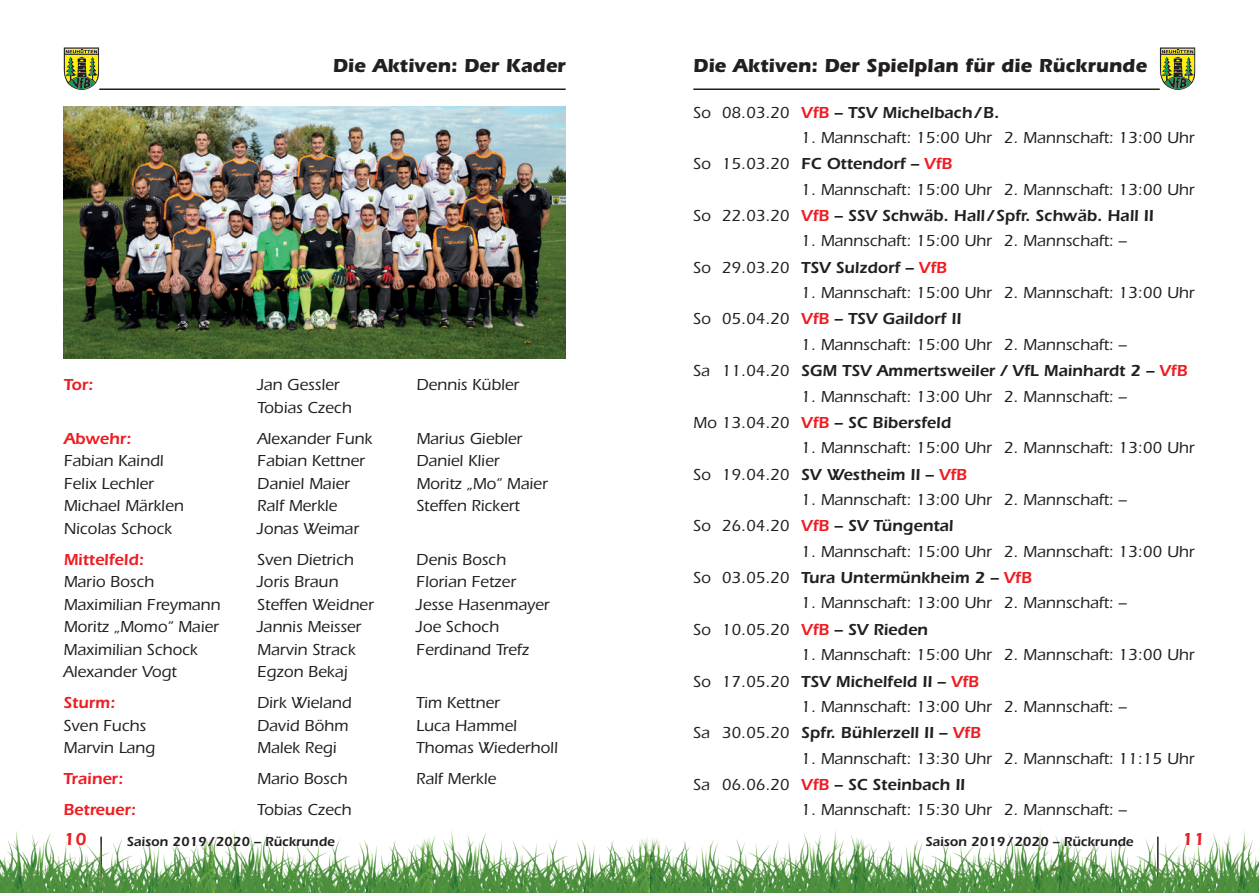
<style>
.page{position:relative;width:1259px;height:893px;background:#fff}
.page>*{position:absolute;margin:0;border:0;box-sizing:border-box;transform-origin:0 0}
.t1{font:700 19.5px "ITC Eras Std";color:#231f20}
.t2{font:600 18px "ITC Eras Std";color:#ee1d23}
.t3{font:500 16.5px/26.4px "ITC Eras Std";color:#231f20}
.t4{font:600 16.5px "ITC Eras Std";color:#ee1d23}
.t5{font:600 16.5px "ITC Eras Std";color:#231f20}
.t6{font:600 13.5px "ITC Eras Std";color:#231f20}
.s1{font-weight:500}
.s2{color:#ee1d23}
.s3{font-weight:600}
.s4{font-weight:600;color:#ee1d23}
</style>
<div class="page">
<img style="left:0;top:831px;width:1259px;height:62px">
<hr style="left:99px;top:88px;width:467px;height:2px;background:#231f20">
<hr style="left:693px;top:88px;width:466px;height:2px;background:#231f20">
<svg style="left:566px;top:831px;width:63px;height:62px"></svg>
<svg style="left:629px;top:831px;width:64px;height:62px"></svg>
<svg style="left:64px;top:47px;width:35px;height:43px;background:#8c9542"></svg>
<svg style="left:1160px;top:47px;width:35px;height:43px;background:#8d9543"></svg>
<img style="left:64px;top:107px;width:502px;height:251px">
<p class="t1" style="left:333px;top:54px;width:234px">Die Aktiven: Der Kader</p>
<p class="t4" style="left:64px;top:375px;width:31px">Tor:</p>
<p class="t3" style="left:257px;top:372px;width:84px">Jan Gessler</p>
<p class="t3" style="left:416px;top:372px;width:104px">Dennis Kübler</p>
<p class="t3" style="left:257px;top:394px;width:96px">Tobias Czech</p>
<p class="t4" style="left:64px;top:429px;width:69px">Abwehr:</p>
<p class="t3" style="left:257px;top:425px;width:116px">Alexander Funk</p>
<p class="t3" style="left:416px;top:425px;width:107px">Marius Giebler</p>
<p class="t3" style="left:64px;top:448px;width:101px">Fabian Kaindl</p>
<p class="t3" style="left:257px;top:448px;width:109px">Fabian Kettner</p>
<p class="t3" style="left:416px;top:448px;width:85px">Daniel Klier</p>
<p class="t3" style="left:64px;top:470px;width:92px">Felix Lechler</p>
<p class="t3" style="left:257px;top:470px;width:94px">Daniel Maier</p>
<p class="t3" style="left:416px;top:470px;width:133px">Moritz „Mo“ Maier</p>
<p class="t3" style="left:64px;top:493px;width:121px">Michael Märklen</p>
<p class="t3" style="left:257px;top:493px;width:82px">Ralf Merkle</p>
<p class="t3" style="left:416px;top:493px;width:105px">Steffen Rickert</p>
<p class="t3" style="left:64px;top:515px;width:110px">Nicolas Schock</p>
<p class="t3" style="left:257px;top:515px;width:103px">Jonas Weimar</p>
<p class="t4" style="left:64px;top:550px;width:82px">Mittelfeld:</p>
<p class="t3" style="left:257px;top:546px;width:98px">Sven Dietrich</p>
<p class="t3" style="left:416px;top:546px;width:91px">Denis Bosch</p>
<p class="t3" style="left:64px;top:569px;width:92px">Mario Bosch</p>
<p class="t3" style="left:257px;top:569px;width:83px">Joris Braun</p>
<p class="t3" style="left:416px;top:569px;width:101px">Florian Fetzer</p>
<p class="t3" style="left:64px;top:591px;width:158px">Maximilian Freymann</p>
<p class="t3" style="left:257px;top:591px;width:118px">Steffen Weidner</p>
<p class="t3" style="left:416px;top:591px;width:135px">Jesse Hasenmayer</p>
<p class="t3" style="left:64px;top:614px;width:157px">Moritz „Momo“ Maier</p>
<p class="t3" style="left:257px;top:614px;width:106px">Jannis Meisser</p>
<p class="t3" style="left:416px;top:614px;width:84px">Joe Schoch</p>
<p class="t3" style="left:64px;top:636px;width:136px">Maximilian Schock</p>
<p class="t3" style="left:257px;top:636px;width:100px">Marvin Strack</p>
<p class="t3" style="left:416px;top:636px;width:114px">Ferdinand Trefz</p>
<p class="t3" style="left:64px;top:659px;width:115px">Alexander Vogt</p>
<p class="t3" style="left:257px;top:659px;width:92px">Egzon Bekaj</p>
<p class="t4" style="left:64px;top:693px;width:53px">Sturm:</p>
<p class="t3" style="left:257px;top:690px;width:96px">Dirk Wieland</p>
<p class="t3" style="left:416px;top:690px;width:85px">Tim Kettner</p>
<p class="t3" style="left:64px;top:712px;width:84px">Sven Fuchs</p>
<p class="t3" style="left:257px;top:712px;width:92px">David Böhm</p>
<p class="t3" style="left:416px;top:712px;width:102px">Luca Hammel</p>
<p class="t3" style="left:64px;top:735px;width:93px">Marvin Lang</p>
<p class="t3" style="left:257px;top:735px;width:81px">Malek Regi</p>
<p class="t3" style="left:416px;top:735px;width:143px">Thomas Wiederholl</p>
<p class="t4" style="left:64px;top:769px;width:61px">Trainer:</p>
<p class="t3" style="left:257px;top:766px;width:92px">Mario Bosch</p>
<p class="t3" style="left:416px;top:766px;width:82px">Ralf Merkle</p>
<p class="t4" style="left:64px;top:800px;width:74px">Betreuer:</p>
<p class="t3" style="left:257px;top:797px;width:96px">Tobias Czech</p>
<p class="t1" style="left:693px;top:54px;width:455px">Die Aktiven: Der Spielplan für die Rückrunde</p>
<p class="t5" style="left:693px;top:103px;width:307px"><span class="s1">So 08.03.20</span> <span class="s2">VfB</span> – TSV Michelbach/B.</p>
<p class="t3" style="left:693px;top:124px;width:503px;text-indent:108px">1. Mannschaft: 15:00 Uhr 2. Mannschaft: 13:00 Uhr<br>So 15.03.20 <span class="s3">FC Ottendorf –</span> <span class="s4">VfB</span></p>
<p class="t3" style="left:693px;top:176px;width:503px;text-indent:108px">1. Mannschaft: 15:00 Uhr 2. Mannschaft: 13:00 Uhr<br>So 22.03.20 <span class="s4">VfB</span> <span class="s3">– SSV Schwäb. Hall /Spfr. Schwäb. Hall II</span></p>
<p class="t3" style="left:693px;top:228px;width:435px;text-indent:108px">1. Mannschaft: 15:00 Uhr 2. Mannschaft: –<br>So 29.03.20 <span class="s3">TSV Sulzdorf –</span> <span class="s4">VfB</span></p>
<p class="t3" style="left:693px;top:280px;width:503px;text-indent:108px">1. Mannschaft: 15:00 Uhr 2. Mannschaft: 13:00 Uhr<br>So 05.04.20 <span class="s4">VfB</span> <span class="s3">– TSV Gaildorf II</span></p>
<p class="t3" style="left:693px;top:331px;width:495px;text-indent:108px">1. Mannschaft: 15:00 Uhr 2. Mannschaft: –<br>Sa 11.04.20 <span class="s3">SGM TSV Ammertsweiler / VfL Mainhardt 2 –</span> <span class="s4">VfB</span></p>
<p class="t3" style="left:693px;top:383px;width:435px;text-indent:108px">1. Mannschaft: 13:00 Uhr 2. Mannschaft: –<br>Mo 13.04.20 <span class="s4">VfB</span> <span class="s3">– SC Bibersfeld</span></p>
<p class="t3" style="left:693px;top:435px;width:503px;text-indent:108px">1. Mannschaft: 15:00 Uhr 2. Mannschaft: 13:00 Uhr<br>So 19.04.20 <span class="s3">SV Westheim II –</span> <span class="s4">VfB</span></p>
<p class="t3" style="left:693px;top:486px;width:435px;text-indent:108px">1. Mannschaft: 13:00 Uhr 2. Mannschaft: –<br>So 26.04.20 <span class="s4">VfB</span> <span class="s3">– SV Tüngental</span></p>
<p class="t3" style="left:693px;top:538px;width:503px;text-indent:108px">1. Mannschaft: 15:00 Uhr 2. Mannschaft: 13:00 Uhr<br>So 03.05.20 <span class="s3">Tura Untermünkheim 2 –</span> <span class="s4">VfB</span></p>
<p class="t3" style="left:693px;top:590px;width:435px;text-indent:108px">1. Mannschaft: 13:00 Uhr 2. Mannschaft: –<br>So 10.05.20 <span class="s4">VfB</span> <span class="s3">– SV Rieden</span></p>
<p class="t3" style="left:693px;top:642px;width:503px;text-indent:108px">1. Mannschaft: 15:00 Uhr 2. Mannschaft: 13:00 Uhr<br>So 17.05.20 <span class="s3">TSV Michelfeld II –</span> <span class="s4">VfB</span></p>
<p class="t3" style="left:693px;top:693px;width:435px;text-indent:108px">1. Mannschaft: 13:00 Uhr 2. Mannschaft: –<br>Sa 30.05.20 <span class="s3">Spfr. Bühlerzell II –</span> <span class="s4">VfB</span></p>
<p class="t3" style="left:693px;top:745px;width:503px;text-indent:108px">1. Mannschaft: 13:30 Uhr 2. Mannschaft: 11:15 Uhr<br>Sa 06.06.20 <span class="s4">VfB</span> <span class="s3">– SC Steinbach II</span></p>
<p class="t3" style="left:801px;top:797px;width:327px">1. Mannschaft: 15:30 Uhr 2. Mannschaft: –</p>
<p class="t2" style="left:64px;top:829px;width:24px">10</p>
<p class="t6" style="left:127px;top:833px;width:209px">Saison 2019/2020 – Rückrunde</p>
<p class="t6" style="left:925px;top:833px;width:209px">Saison 2019/2020 – Rückrunde</p>
<p class="t2" style="left:1182px;top:829px;width:24px">11</p>
</div>
